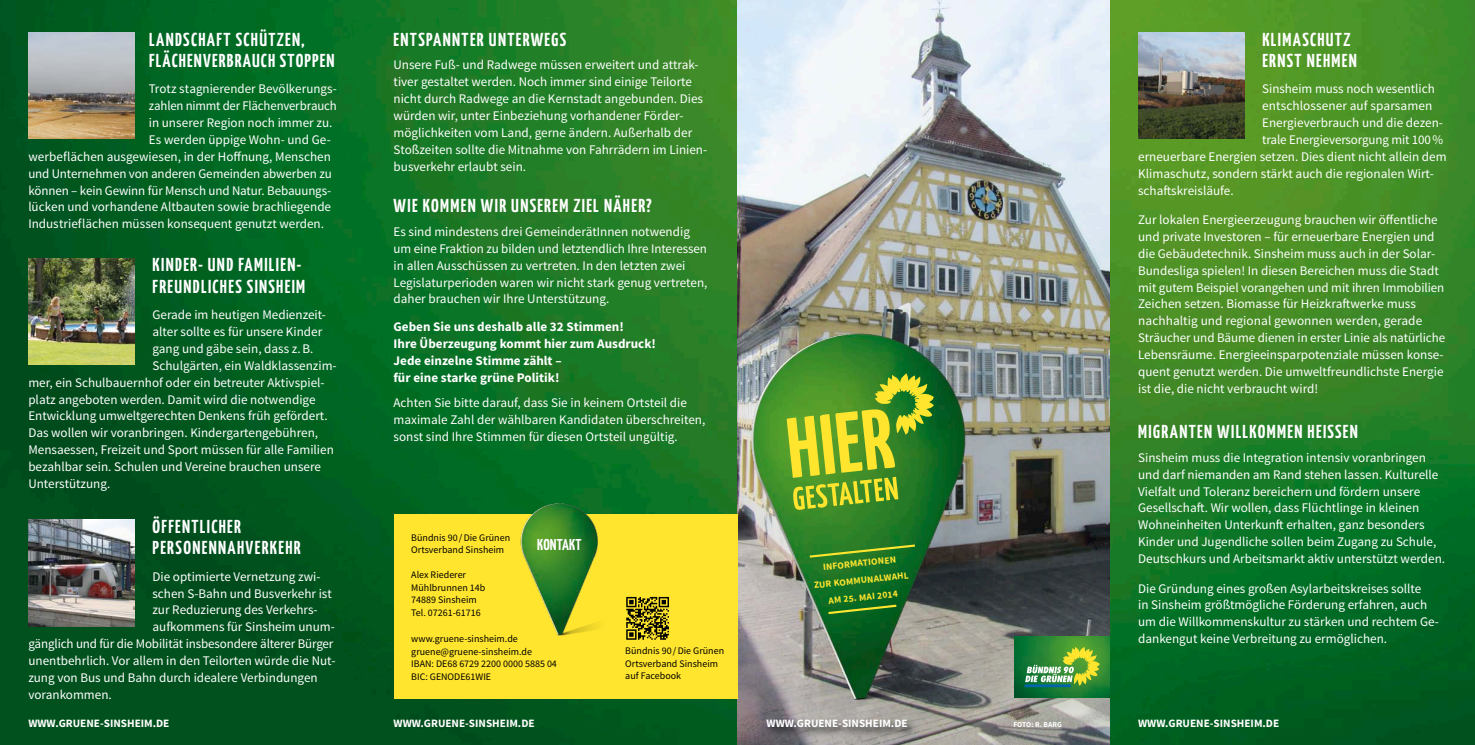
<style>
.page{position:relative;width:1475px;height:745px;background:#fff}
.page>*{position:absolute;margin:0;border:0;box-sizing:border-box;transform-origin:0 0}
.t1{font:700 18.75px/21.2px "Yanone Kaffeesatz";letter-spacing:.07em;color:#fff}
.t2{font:700 15.75px "Yanone Kaffeesatz";color:#fff}
.t3{font:13.12px/16.9px "Source Sans Pro";color:#fff}
.t4{font:700 13.12px/16.9px "Source Sans Pro";color:#fff}
.t5{font:700 11.25px "Source Sans Pro";color:#fff}
.t6{font:10px/12.5px "Source Sans Pro";color:#000}
.t7{font:700 9.5px/17.1px "Source Sans Pro";color:#ffe52e}
.t8{font:700 7.5px "Source Sans Pro";color:#fff}
</style>
<div class="page">
<img style="left:0;top:0;width:1474px;height:744px">
<img style="left:1137px;top:32px;width:107px;height:107px">
<img style="left:28px;top:258px;width:107px;height:106px">
<img style="left:28px;top:519px;width:107px;height:106px">
<img style="left:28px;top:32px;width:107px;height:107px">
<img style="left:737px;top:0;width:372px;height:744px">
<img style="left:737px;top:333px;width:253px;height:376px">
<svg style="left:786px;top:373px;width:147px;height:136px;background:#7aa72a"></svg>
<svg style="left:826px;top:603px;width:72px;height:12px"></svg>
<svg style="left:807px;top:543px;width:110px;height:15px;background:#3e8727"></svg>
<div style="left:393px;top:514px;width:344px;height:184px;background:#ffe52e"></div>
<img style="left:514px;top:503px;width:95px;height:133px">
<svg style="left:626px;top:596px;width:43px;height:43px"></svg>
<div style="left:764px;top:717px;width:153px;height:21px;background:#000;opacity:.7"></div>
<img style="left:1013px;top:636px;width:96px;height:60px">
<svg style="left:1024px;top:646px;width:75px;height:40px;background:#72aa50"></svg>
<h1 class="t1" style="left:149px;top:28px;width:187px">LANDSCHAFT SCHÜTZEN,<br>FLÄCHENVERBRAUCH STOPPEN</h1>
<p class="t3" style="left:149px;top:80px;width:188px">Trotz stagnierender Bevölkerungs-</p>
<p class="t3" style="left:149px;top:97px;width:189px">zahlen nimmt der Flächenverbrauch</p>
<p class="t3" style="left:149px;top:114px;width:185px">in unserer Region noch immer zu.</p>
<p class="t3" style="left:149px;top:131px;width:183px">Es werden üppige Wohn- und Ge-</p>
<p class="t3" style="left:28px;top:148px;width:304px">werbeflächen ausgewiesen, in der Hoffnung, Menschen</p>
<p class="t3" style="left:28px;top:165px;width:305px">und Unternehmen von anderen Gemeinden abwerben zu</p>
<p class="t3" style="left:28px;top:182px;width:303px">können – kein Gewinn für Mensch und Natur. Bebauungs-</p>
<p class="t3" style="left:28px;top:199px;width:304px">lücken und vorhandene Altbauten sowie brachliegende</p>
<p class="t3" style="left:28px;top:215px;width:297px">Industrieflächen müssen konsequent genutzt werden.</p>
<h1 class="t1" style="left:152px;top:254px;width:154px">KINDER- UND FAMILIEN-<br>FREUNDLICHES SINSHEIM</h1>
<p class="t3" style="left:152px;top:306px;width:175px">Gerade im heutigen Medienzeit-</p>
<p class="t3" style="left:152px;top:323px;width:171px">alter sollte es für unsere Kinder</p>
<p class="t3" style="left:152px;top:340px;width:162px">gang und gäbe sein, dass z.B.</p>
<p class="t3" style="left:152px;top:357px;width:186px">Schulgärten, ein Waldklassenzim-</p>
<p class="t3" style="left:28px;top:374px;width:298px">mer, ein Schulbauernhof oder ein betreuter Aktivspiel-</p>
<p class="t3" style="left:28px;top:390px;width:288px">platz angeboten werden. Damit wird die notwendige</p>
<p class="t3" style="left:28px;top:407px;width:301px">Entwicklung umweltgerechten Denkens früh gefördert.</p>
<p class="t3" style="left:28px;top:424px;width:291px">Das wollen wir voranbringen. Kindergartengebühren,</p>
<p class="t3" style="left:28px;top:441px;width:307px">Mensaessen, Freizeit und Sport müssen für alle Familien</p>
<p class="t3" style="left:28px;top:458px;width:294px">bezahlbar sein. Schulen und Vereine brauchen unsere</p>
<p class="t3" style="left:28px;top:475px;width:83px">Unterstützung.</p>
<h1 class="t1" style="left:152px;top:515px;width:150px">ÖFFENTLICHER<br>PERSONENNAHVERKEHR</h1>
<p class="t3" style="left:152px;top:567px;width:169px">Die optimierte Vernetzung zwi-</p>
<p class="t3" style="left:152px;top:584px;width:181px">schen S-Bahn und Busverkehr ist</p>
<p class="t3" style="left:152px;top:601px;width:167px">zur Reduzierung des Verkehrs-</p>
<p class="t3" style="left:152px;top:618px;width:184px">aufkommens für Sinsheim unum-</p>
<p class="t3" style="left:28px;top:635px;width:306px">gänglich und für die Mobilität insbesondere älterer Bürger</p>
<p class="t3" style="left:28px;top:652px;width:308px">unentbehrlich. Vor allem in den Teilorten würde die Nut-</p>
<p class="t3" style="left:28px;top:669px;width:291px">zung von Bus und Bahn durch idealere Verbindungen</p>
<p class="t3" style="left:28px;top:685px;width:85px">vorankommen.</p>
<h1 class="t1" style="left:393px;top:28px;width:174px">ENTSPANNTER UNTERWEGS</h1>
<p class="t3" style="left:393px;top:57px;width:315px">Unsere Fuß- und Radwege müssen erweitert und attrak&shy;tiver gestaltet werden. Noch immer sind einige Teilorte nicht durch Radwege an die Kernstadt angebunden. Dies würden wir, unter Einbeziehung vorhandener Förder&shy;möglichkeiten vom Land, gerne ändern. Außerhalb der Stoßzeiten sollte die Mitnahme von Fahrrädern im Linien&shy;busverkehr erlaubt sein.</p>
<h1 class="t1" style="left:393px;top:194px;width:259px">WIE KOMMEN WIR UNSEREM ZIEL NÄHER?</h1>
<p class="t3" style="left:393px;top:223px;width:315px">Es sind mindestens drei GemeinderätInnen notwendig um eine Fraktion zu bilden und letztendlich Ihre Interessen in allen Ausschüssen zu vertreten. In den letzten zwei Legislaturperioden waren wir nicht stark genug vertreten, daher brauchen wir Ihre Unterstützung.</p>
<p class="t4" style="left:393px;top:318px;width:264px">Geben Sie uns deshalb alle 32 Stimmen!<br>Ihre Überzeugung kommt hier zum Ausdruck!<br>Jede einzelne Stimme zählt –<br>für eine starke grüne Politik!</p>
<p class="t3" style="left:393px;top:394px;width:313px">Achten Sie bitte darauf, dass Sie in keinem Ortsteil die maximale Zahl der wählbaren Kandidaten überschreiten, sonst sind Ihre Stimmen für diesen Ortsteil ungültig.</p>
<p class="t6" style="left:411px;top:531px;width:100px">Bündnis 90 / Die Grünen<br>Ortsverband Sinsheim</p>
<p class="t6" style="left:411px;top:568px;width:75px">Alex Riederer<br>Mühlbrunnen 14b<br>74889 Sinsheim<br>Tel. 07261-61716</p>
<p class="t6" style="left:411px;top:632px;width:147px">www.gruene-sinsheim.de gruene@gruene-sinsheim.de<br>IBAN: DE68 6729 2200 0000 5885 04<br>BIC: GENODE61WIE</p>
<p class="t2" style="left:537px;top:534px;width:8px">KONTA</p>
<p class="t2" style="left:569px;top:534px;width:14px">KT</p>
<p class="t6" style="left:625px;top:644px;width:100px">Bündnis 90 /Die Grünen<br>Ortsverband Sinsheim auf Facebook</p>
<p class="t7" style="left:811px;top:559px;width:86px;text-indent:11px;rotate:-6deg">INFORMATIONEN<br>ZUR KOmmuna</p>
<p class="t7" style="left:825px;top:575px;width:84px;text-indent:53px;rotate:-6deg">lWAHL am 25. MAi 2014</p>
<h1 class="t1" style="left:1262px;top:28px;width:96px">KLIMASCHUTZ<br>ERNST NEHMEN</h1>
<p class="t3" style="left:1261px;top:80px;width:174px">Sinsheim muss noch wesentlich</p>
<p class="t3" style="left:1261px;top:97px;width:171px">entschlossener auf sparsamen</p>
<p class="t3" style="left:1261px;top:114px;width:182px">Energieverbrauch und die dezen-</p>
<p class="t3" style="left:1261px;top:131px;width:182px">trale Energieversorgung mit 100%</p>
<p class="t3" style="left:1137px;top:148px;width:310px">erneuerbare Energien setzen. Dies dient nicht allein dem</p>
<p class="t3" style="left:1137px;top:165px;width:297px">Klimaschutz, sondern stärkt auch die regionalen Wirt-</p>
<p class="t3" style="left:1137px;top:182px;width:97px">schaftskreisläufe.</p>
<p class="t3" style="left:1137px;top:211px;width:308px">Zur lokalen Energieerzeugung brauchen wir öffentliche und private Investoren – für erneuerbare Energien und die Gebäudetechnik. Sinsheim muss auch in der Solar-Bundesliga spielen! In diesen Bereichen muss die Stadt mit gutem Beispiel vorangehen und mit ihren Immobilien Zeichen setzen. Biomasse für Heizkraftwerke muss nachhaltig und regional gewonnen werden, gerade Sträucher und Bäume dienen in erster Linie als natürliche Lebensräume. Energieeinsparpotenziale müssen konse&shy;quent genutzt werden. Die umweltfreundlichste Energie ist die, die nicht verbraucht wird!</p>
<h1 class="t1" style="left:1137px;top:420px;width:221px">MIGRANTEN WILLKOMMEN HEISSEN</h1>
<p class="t3" style="left:1137px;top:449px;width:308px">Sinsheim muss die Integration intensiv voranbringen und darf niemanden am Rand stehen lassen. Kulturelle Vielfalt und Toleranz bereichern und fördern unsere Gesellschaft. Wir wollen, dass Flüchtlinge in kleinen Wohneinheiten Unterkunft erhalten, ganz besonders Kinder und Jugendliche sollen beim Zugang zu Schule, Deutschkurs und Arbeitsmarkt aktiv unterstützt werden.</p>
<p class="t3" style="left:1137px;top:579px;width:302px">Die Gründung eines großen Asylarbeitskreises sollte<br>in Sinsheim größtmögliche Förderung erfahren, auch um die Willkommenskultur zu stärken und rechtem Ge&shy;dankengut keine Verbreitung zu ermöglichen.</p>
<p class="t5" style="left:28px;top:715px;width:11px">www</p>
<p class="t5" style="left:55px;top:715px;width:12px">.gruene</p>
<p class="t5" style="left:100px;top:715px;width:11px">-sinsheim</p>
<p class="t5" style="left:153px;top:715px;width:17px">.de</p>
<p class="t5" style="left:393px;top:715px;width:11px">www</p>
<p class="t5" style="left:420px;top:715px;width:12px">.gruene</p>
<p class="t5" style="left:465px;top:715px;width:11px">-sinsheim</p>
<p class="t5" style="left:518px;top:715px;width:17px">.de</p>
<p class="t5" style="left:766px;top:715px;width:11px">www</p>
<p class="t5" style="left:793px;top:715px;width:12px">.gruene</p>
<p class="t5" style="left:838px;top:715px;width:11px">-sinsheim</p>
<p class="t5" style="left:890px;top:715px;width:17px">.de</p>
<p class="t8" style="left:1013px;top:719px;width:10px">Foto</p>
<p class="t8" style="left:1031px;top:719px;width:23px">: R. Barg</p>
<p class="t5" style="left:1137px;top:715px;width:11px">www</p>
<p class="t5" style="left:1164px;top:715px;width:12px">.gruene</p>
<p class="t5" style="left:1209px;top:715px;width:11px">-sinsheim</p>
<p class="t5" style="left:1262px;top:715px;width:17px">.de</p>
</div>
